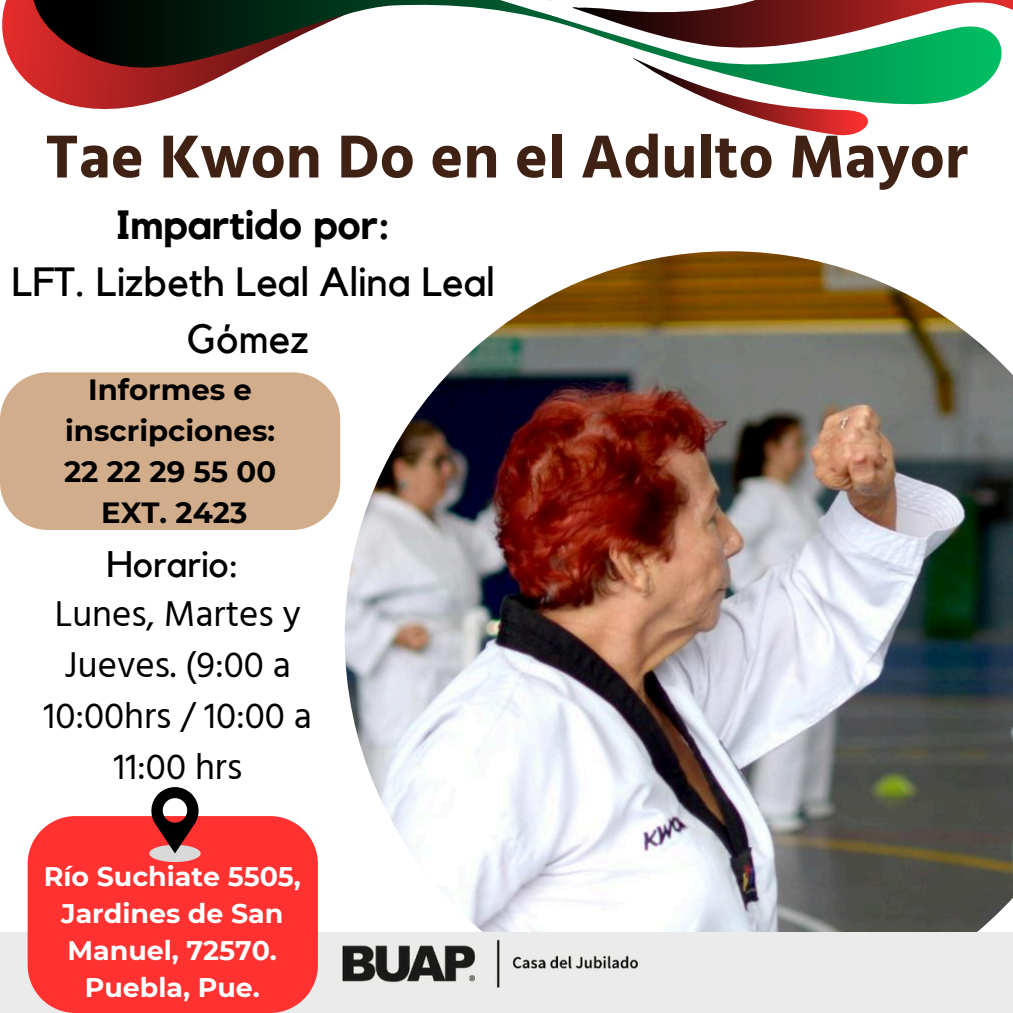
<style>
.page{position:relative;width:1013px;height:1013px;background:#fff}
.page>*{position:absolute;margin:0;border:0;box-sizing:border-box;transform-origin:0 0}
.t1{font:700 62px "Hind Madurai";color:#3f2214}
.t2{font:40.62px/56.9px "Kollektif";color:#000;text-align:center}
.t3{font:36.88px/50.5px "Hind Madurai";color:#000;text-align:center}
.t4{font:700 29.12px/40.8px "Montserrat";color:#000;text-align:center}
.t5{font:700 26.88px/36.8px "Montserrat";color:#fff;text-align:center}
.s1{font-weight:700}
.s2{font-family:"Kollektif"}
</style>
<div class="page">
<svg style="left:3px;top:0;width:119px;height:109px"></svg>
<svg style="left:16px;top:1px;width:556px;height:107px"></svg>
<svg style="left:14px;top:0;width:537px;height:1px"></svg>
<svg style="left:572px;top:0;width:440px;height:136px"></svg>
<img style="left:345px;top:251px;width:667px;height:681px">
<img style="left:0;top:932px;width:1012px;height:80px">
<div style="left:28px;top:816px;width:289px;height:196px;background:#ff3131;border-radius:48px"></div>
<svg style="left:149px;top:787px;width:52px;height:75px"></svg>
<div style="left:0;top:372px;width:340px;height:158px;background:#d1ad8c"></div>
<h2 class="t1" style="left:45px;top:117px;width:924px">Tae Kwon Do en el Adulto Mayor</h2>
<p class="t2" style="left:12px;top:198px;width:485px"><span class="s1">Impartido por:<br></span>LFT. Lizbeth Leal Alina Leal<br>Gómez</p>
<p class="t4" style="left:65px;top:369px;width:211px">Informes e inscripciones:</p>
<h2 class="t4" style="left:64px;top:451px;width:213px">22 22 29 55 00</h2>
<p class="t4" style="left:101px;top:492px;width:148px">EXT. 2423</p>
<p class="t3" style="left:44px;top:541px;width:270px"><span class="s2">Horario:<br></span>Lunes, Martes y<br>Jueves. (9:00 a<br>10:00hrs / 10:00 a<br>11:00 hrs</p>
<p class="t5" style="left:44px;top:858px;width:259px">Río Suchiate 5505,<br>Jardines de San<br>Manuel, 72570.<br>Puebla, Pue.</p>
</div>
